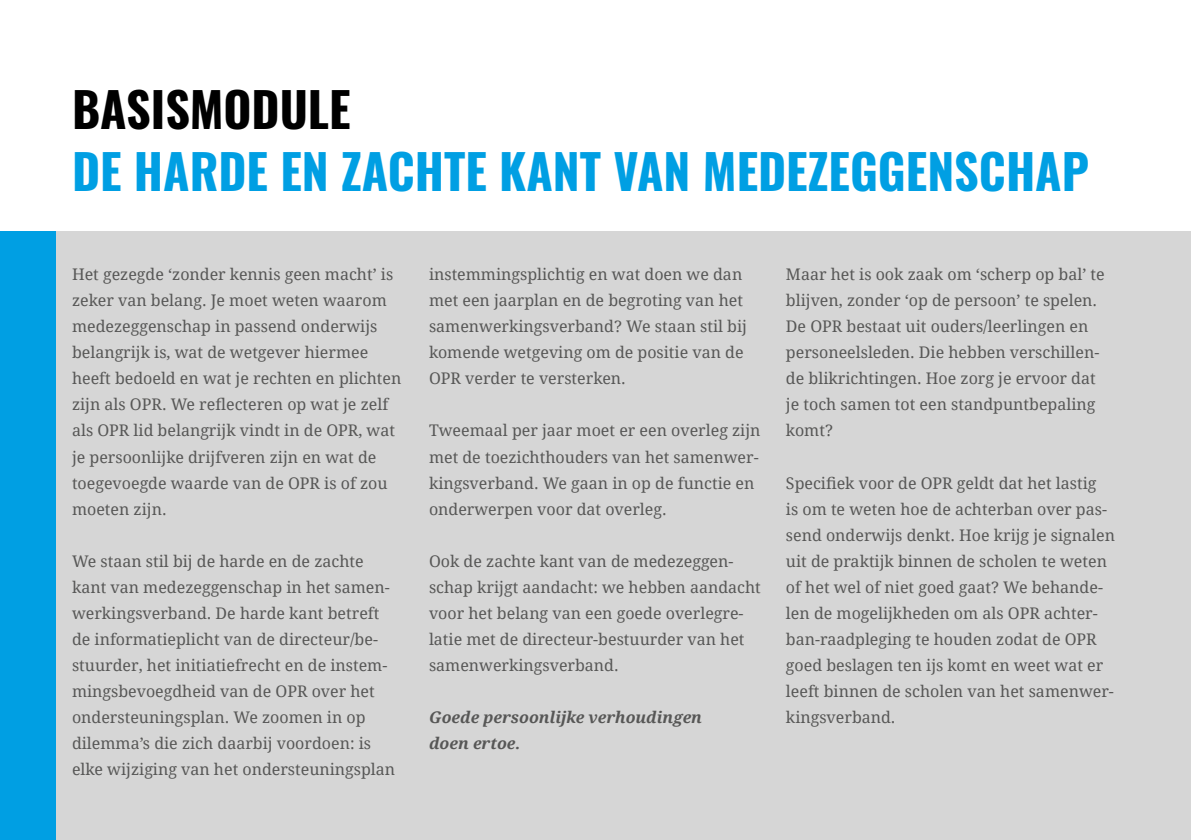
<style>
.page{position:relative;width:1191px;height:840px;background:#fff}
.page>*{position:absolute;margin:0;border:0;box-sizing:border-box;transform-origin:0 0}
.t1{font:700 48px "Oswald";color:#009fe3}
.t2{font:700 48px "Oswald";color:#000}
.t3{font:16px/26px "Droid Serif";color:#575756}
.t4{font:italic 700 16px/26px "Droid Serif";color:#575756}
</style>
<div class="page">
<div style="left:56px;top:231px;width:1135px;height:608px;background:#d6d6d6"></div>
<div style="left:0;top:231px;width:56px;height:608px;background:#009fe3"></div>
<h1 class="t2" style="left:72px;top:85px;width:280px">BASISMODULE</h1>
<h1 class="t1" style="left:72px;top:147px;width:1018px">DE HARDE EN ZACHTE KANT VAN MEDEZEGGENSCHAP</h1>
<p class="t3" style="left:72px;top:261px;width:331px">Het gezegde ‘zonder kennis geen macht’ is zeker van belang. Je moet weten waarom medezeggenschap in passend onderwijs belangrijk is, wat de wetgever hiermee heeft bedoeld en wat je rechten en plichten zijn als OPR. We reflecteren op wat je zelf als OPR lid belangrijk vindt in de OPR, wat je persoonlijke drijfveren zijn en wat de toegevoegde waarde van de OPR is of zou moeten zijn.</p>
<p class="t3" style="left:72px;top:547px;width:325px">We staan stil bij de harde en de zachte kant van medezeggenschap in het samen&shy;werkingsverband. De harde kant betreft de informatieplicht van de directeur/be&shy;stuurder, het initiatiefrecht en de instem&shy;mingsbevoegdheid van de OPR over het ondersteuningsplan. We zoomen in op dilemma’s die zich daarbij voordoen: is elke wijziging van het ondersteuningsplan</p>
<p class="t3" style="left:429px;top:261px;width:319px">instemmingsplichtig en wat doen we dan met een jaarplan en de begroting van het samenwerkingsverband? We staan stil bij komende wetgeving om de positie van de OPR verder te versterken.</p>
<p class="t3" style="left:429px;top:417px;width:333px">Tweemaal per jaar moet er een overleg zijn met de toezichthouders van het samenwer&shy;kingsverband. We gaan in op de functie en onderwerpen voor dat overleg.</p>
<p class="t3" style="left:429px;top:547px;width:333px">Ook de zachte kant van de medezeggen&shy;schap krijgt aandacht: we hebben aandacht voor het belang van een goede overlegre&shy;latie met de directeur-bestuurder van het samenwerkingsverband.</p>
<p class="t4" style="left:429px;top:703px;width:274px">Goede persoonlijke verhoudingen doen ertoe.</p>
<p class="t3" style="left:786px;top:261px;width:320px">Maar het is ook zaak om ‘scherp op bal’ te blijven, zonder ‘op de persoon’ te spelen.<br>De OPR bestaat uit ouders/leerlingen en personeelsleden. Die hebben verschillen&shy;de blikrichtingen. Hoe zorg je ervoor dat je toch samen tot een standpuntbepaling komt?</p>
<p class="t3" style="left:786px;top:469px;width:330px">Specifiek voor de OPR geldt dat het lastig<br>is om te weten hoe de achterban over pas&shy;send onderwijs denkt. Hoe krijg je signalen uit de praktijk binnen de scholen te weten of het wel of niet goed gaat? We behande&shy;len de mogelijkheden om als OPR achter&shy;ban-raadpleging te houden zodat de OPR goed beslagen ten ijs komt en weet wat er leeft binnen de scholen van het samenwer&shy;kingsverband.</p>
</div>
